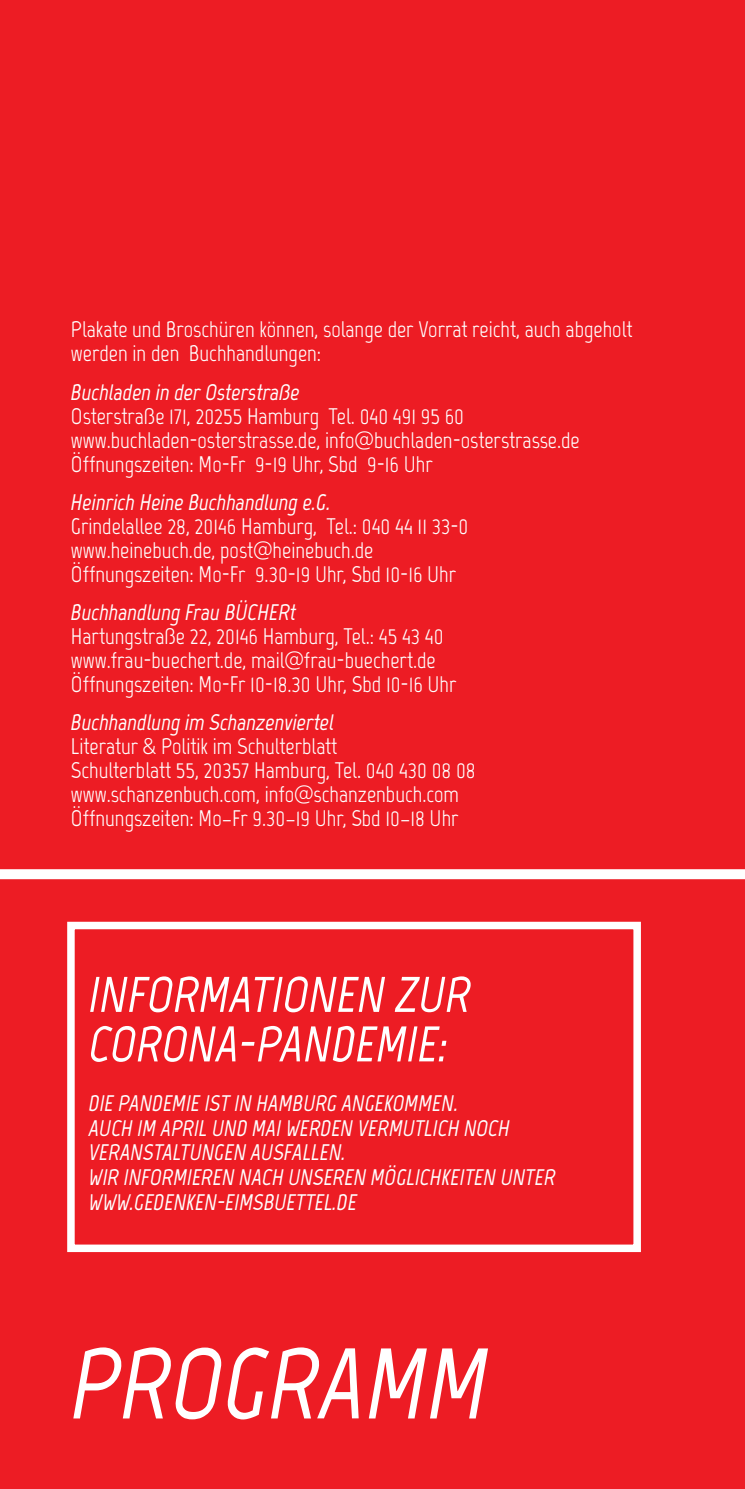
<style>
.page{position:relative;width:745px;height:1489px;background:#fff}
.page>*{position:absolute;margin:0;border:0;box-sizing:border-box;transform-origin:0 0}
.t1{font:italic 700 100px "Marvel";color:#fff}
.t2{font:italic 700 50px/49.5px "Marvel";color:#fff}
.t3{font:22.5px/24px "Marvel";color:#fff}
.t4{font:italic 700 22.5px/24.8px "Marvel";color:#fff}
</style>
<div class="page">
<div style="left:0;top:0;width:744px;height:1488px;background:#ed1c24"></div>
<div style="left:0;top:869px;width:744px;height:10px;background:#fff"></div>
<div style="left:67px;top:921px;width:573px;height:330px;border:8px solid #fff"></div>
<p class="t3" style="left:71px;top:317px;width:562px">Plakate und Broschüren können, solange der Vorrat reicht, auch abgeholt werden in den Buchhandlungen:</p>
<p class="t4" style="left:71px;top:379px;width:230px">Buchladen in der Osterstraße</p>
<p class="t3" style="left:71px;top:404px;width:510px">Osterstraße 171, 20255 Hamburg Tel. 040 491 95 60 www.buchladen-osterstrasse.de, info@buchladen-osterstrasse.de<br>Öffnungszeiten: Mo-Fr 9-19 Uhr, Sbd 9-16 Uhr</p>
<p class="t4" style="left:71px;top:489px;width:261px">Heinrich Heine Buchhandlung e.G.</p>
<p class="t3" style="left:71px;top:514px;width:398px">Grindelallee 28, 20146 Hamburg, Tel.: 040 44 11 33-0 www.heinebuch.de, post@heinebuch.de<br>Öffnungszeiten: Mo-Fr 9.30-19 Uhr, Sbd 10-16 Uhr</p>
<p class="t4" style="left:71px;top:600px;width:226px">Buchhandlung Frau BÜCHERt</p>
<p class="t3" style="left:71px;top:624px;width:387px">Hartungstraße 22, 20146 Hamburg, Tel.: 45 43 40 www.frau-buechert.de, mail@frau-buechert.de<br>Öffnungszeiten: Mo-Fr 10-18.30 Uhr, Sbd 10-16 Uhr</p>
<p class="t4" style="left:71px;top:710px;width:264px">Buchhandlung im Schanzenviertel</p>
<p class="t3" style="left:71px;top:734px;width:406px">Literatur &amp; Politik im Schulterblatt<br>Schulterblatt 55, 20357 Hamburg, Tel. 040 430 08 08 www.schanzenbuch.com, info@schanzenbuch.com Öffnungszeiten: Mo–Fr 9.30–19 Uhr, Sbd 10–18 Uhr</p>
<h2 class="t2" style="left:89px;top:969px;width:383px">INFORMATIONEN ZUR<br>CORONA-PANDEMIE:</h2>
<p class="t4" style="left:89px;top:1090px;width:468px">DIE PANDEMIE IST IN HAMBURG ANGEKOMMEN.<br>AUCH IM APRIL UND MAI WERDEN VERMUTLICH NOCH VERANSTALTUNGEN AUSFALLEN.<br>WIR INFORMIEREN NACH UNSEREN MÖGLICHKEITEN UNTER WWW.GEDENKEN-EIMSBUETTEL.DE</p>
<h1 class="t1" style="left:71px;top:1323px;width:419px">PROGRAMM</h1>
</div>
